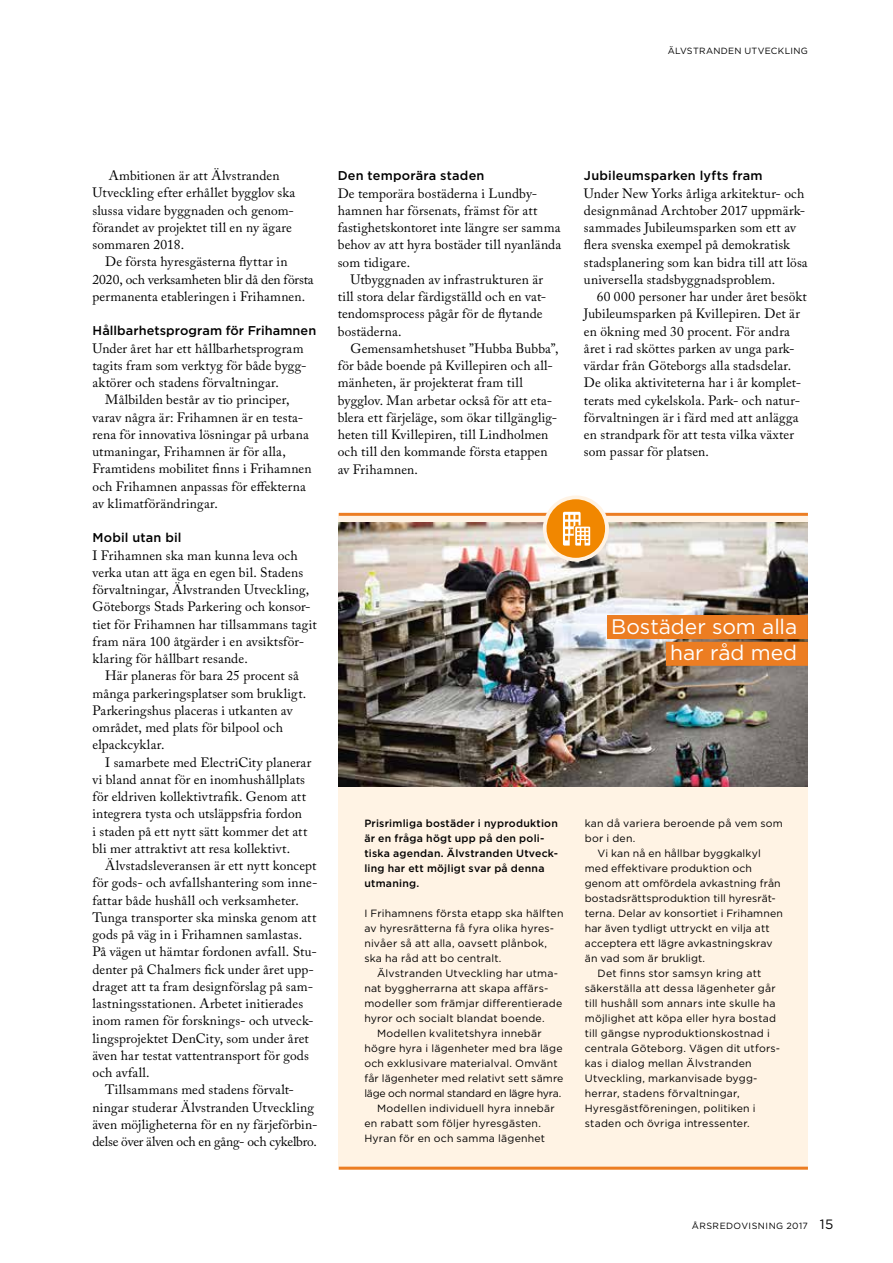
<style>
.page{position:relative;width:893px;height:1263px;background:#fff}
.page>*{position:absolute;margin:0;border:0;box-sizing:border-box;transform-origin:0 0}
.t1{font:21px/26.8px "Gotham Book 13";color:#fff;text-align:right}
.t2{font:15.6px "Myriad Pro Regular 3";color:#000}
.t3{font:13.5px/17.2px "Adobe Caslon Pro Regular 2";letter-spacing:.01em;color:#000}
.t4{font:13.5px "Adobe Caslon Pro Regular 2";letter-spacing:-.015em;color:#000}
.t5{font:12.75px "Gotham Medium 3";letter-spacing:.01em;color:#000}
.t6{font:10.5px/15px "Gotham Book 13";letter-spacing:.015em;color:#000}
.t7{font:10.5px/15px "Gotham Medium 3";letter-spacing:.025em;color:#000}
.t8{font:10.5px "Gotham Book 13";letter-spacing:-.02em;color:#000}
.t9{font:9px "Gotham Book 12";letter-spacing:.035em;color:#000}
.s1{font-family:"Gotham Book 13";font-size:13.5px}
</style>
<div class="page">
<div style="left:339px;top:513px;width:469px;height:657px;background:#fff3e4"></div>
<hr style="left:339px;top:513px;width:469px;height:3px;background:#ec7d22">
<img style="left:339px;top:522px;width:469px;height:265px">
<div style="left:543px;top:495px;width:66px;height:67px;background:#fff3e4;border-radius:50%"></div>
<div style="left:546px;top:499px;width:59px;height:59px;background:#f18700;border-radius:50%"></div>
<svg style="left:563px;top:512px;width:27px;height:34px"></svg>
<div style="left:607px;top:615px;width:201px;height:24px;background:#ec7d22"></div>
<div style="left:666px;top:642px;width:142px;height:24px;background:#ec7d22"></div>
<hr style="left:339px;top:1167px;width:469px;height:3px;background:#ec7d22">
<p class="t9" style="left:668px;top:45px;width:142px">ÄLVSTRANDEN UTVECKLING</p>
<p class="t3" style="left:92px;top:167px;width:204px;text-indent:16px">Ambitionen är att Älvstranden<br>Utveckling efter erhållet bygglov ska slussa vidare byggnaden och genom&shy;förandet av projektet till en ny ägare sommaren 2018.</p>
<p class="t3" style="left:92px;top:253px;width:223px;text-indent:13px">De första hyresgästerna flyttar in<br>2020, och verksamheten blir då den första permanenta etableringen i Frihamnen.</p>
<p class="t5" style="left:92px;top:322px;width:225px">Hållbarhetsprogram för Frihamnen</p>
<p class="t3" style="left:92px;top:339px;width:216px">Under året har ett hållbarhetsprogram tagits fram som verktyg för både bygg&shy;aktörer och stadens förvaltningar.</p>
<p class="t3" style="left:92px;top:391px;width:221px;text-indent:13px">Målbilden består av tio principer, varav några är: Frihamnen är en testa&shy;rena för innovativa lösningar på urbana utmaningar, Frihamnen är för alla, Framtidens mobilitet finns i Frihamnen och Frihamnen anpassas för effekterna av klimatförändringar.</p>
<p class="t5" style="left:92px;top:529px;width:91px">Mobil utan bil</p>
<p class="t3" style="left:92px;top:546px;width:226px">I Frihamnen ska man kunna leva och verka utan att äga en egen bil. Stadens förvaltningar, Älvstranden Utveckling, Göteborgs Stads Parkering och konsor&shy;tiet för Frihamnen har tillsammans tagit fram nära 100 åtgärder i en avsiktsför&shy;klaring för hållbart resande.</p>
<p class="t3" style="left:92px;top:667px;width:215px;text-indent:13px">Här planeras för bara 25 procent så många parkeringsplatser som brukligt.<br>Parkeringshus placeras i utkanten av området, med plats för bilpool och elpackcyklar.</p>
<p class="t3" style="left:92px;top:753px;width:220px;text-indent:13px">I samarbete med ElectriCity planerar vi bland annat för en inomhushållplats för eldriven kollektivtrafik. Genom att integrera tysta och utsläppsfria fordon<br>i staden på ett nytt sätt kommer det att bli mer attraktivt att resa kollektivt.</p>
<p class="t3" style="left:105px;top:857px;width:213px">Älvstadsleveransen är ett nytt koncept</p>
<p class="t3" style="left:92px;top:874px;width:226px">för gods- och avfallshantering som inne-</p>
<p class="t3" style="left:92px;top:891px;width:208px">fattar både hushåll och verksamheter.</p>
<p class="t3" style="left:92px;top:909px;width:225px">Tunga transporter ska minska genom att</p>
<p class="t3" style="left:92px;top:926px;width:211px">gods på väg in i Frihamnen samlastas.</p>
<p class="t3" style="left:92px;top:943px;width:226px">På vägen ut hämtar fordonen avfall. Stu-</p>
<p class="t3" style="left:92px;top:960px;width:223px">denter på Chalmers fick under året upp-</p>
<p class="t3" style="left:92px;top:978px;width:222px">draget att ta fram designförslag på sam-</p>
<p class="t3" style="left:92px;top:995px;width:212px">lastningsstationen. Arbetet initierades</p>
<p class="t3" style="left:92px;top:1012px;width:223px">inom ramen för forsknings- och utveck-</p>
<p class="t3" style="left:92px;top:1029px;width:218px">lingsprojektet DenCity, som under året</p>
<p class="t3" style="left:92px;top:1047px;width:218px">även har testat vattentransport för gods</p>
<p class="t3" style="left:92px;top:1064px;width:59px">och avfall.</p>
<p class="t3" style="left:105px;top:1081px;width:190px">Tillsammans med stadens förvalt-</p>
<p class="t3" style="left:92px;top:1098px;width:223px">ningar studerar Älvstranden Utveckling</p>
<p class="t3" style="left:92px;top:1116px;width:226px">även möjligheterna för en ny färjeförbin-</p>
<p class="t4" style="left:92px;top:1134px;width:226px">delse över älven och en gång- och cykelbro.</p>
<p class="t5" style="left:338px;top:167px;width:148px">Den temporära staden</p>
<p class="t3" style="left:338px;top:184px;width:225px">De temporära bostäderna i Lundby&shy;hamnen har försenats, främst för att fastighetskontoret inte längre ser samma behov av att hyra bostäder till nyanlända som tidigare.</p>
<p class="t3" style="left:338px;top:271px;width:210px;text-indent:13px">Utbyggnaden av infrastrukturen är till stora delar färdigställd och en vat&shy;tendomsprocess pågår för de flytande bostäderna.</p>
<p class="t3" style="left:338px;top:340px;width:222px;text-indent:13px">Gemensamhetshuset ”Hubba Bubba”, för både boende på Kvillepiren och all&shy;mänheten, är projekterat fram till bygglov. Man arbetar också för att eta&shy;blera ett färjeläge, som ökar tillgänglig&shy;heten till Kvillepiren, till Lindholmen och till den kommande första etappen av Frihamnen.</p>
<p class="t5" style="left:584px;top:167px;width:180px">Jubileumsparken lyfts fram</p>
<p class="t3" style="left:584px;top:184px;width:225px">Under New Yorks årliga arkitektur- och designmånad Archtober 2017 uppmärk&shy;sammades Jubileumsparken som ett av flera svenska exempel på demokratisk stadsplanering som kan bidra till att lösa universella stadsbyggnadsproblem.</p>
<p class="t3" style="left:584px;top:288px;width:224px;text-indent:13px">60 000 personer har under året besökt Jubileumsparken på Kvillepiren. Det är en ökning med 30 procent. För andra året i rad sköttes parken av unga park&shy;värdar från Göteborgs alla stadsdelar.<br>De olika aktiviteterna har i år komplet&shy;terats med cykelskola. Park- och natur&shy;förvaltningen är i färd med att anlägga en strandpark för att testa vilka växter som passar för platsen.</p>
<p class="t2" style="left:614px;top:218px;width:257px">Miljöanpassade transporter och logistik</p>
<p class="t2" style="left:614px;top:294px;width:93px">Hållbar energi</p>
<h1 class="t1" style="left:611px;top:612px;width:187px">Bostäder som alla har råd med</h1>
<p class="t7" style="left:364px;top:815px;width:195px">Prisrimliga bostäder i nyproduktion är en fråga högt upp på den poli&shy;tiska agendan. Älvstranden Utveck&shy;ling har ett möjligt svar på denna utmaning.</p>
<p class="t6" style="left:364px;top:905px;width:201px">I Frihamnens första etapp ska hälften av hyresrätterna få fyra olika hyres&shy;nivåer så att alla, oavsett plånbok, ska ha råd att bo centralt.</p>
<p class="t6" style="left:377px;top:965px;width:183px">Älvstranden Utveckling har utma-</p>
<p class="t6" style="left:364px;top:980px;width:185px">nat byggherrarna att skapa affärs-</p>
<p class="t6" style="left:364px;top:995px;width:200px">modeller som främjar differentierade</p>
<p class="t6" style="left:364px;top:1010px;width:182px">hyror och socialt blandat boende.</p>
<p class="t6" style="left:377px;top:1025px;width:166px">Modellen kvalitetshyra innebär</p>
<p class="t6" style="left:364px;top:1040px;width:200px">högre hyra i lägenheter med bra läge</p>
<p class="t6" style="left:364px;top:1055px;width:195px">och exklusivare materialval. Omvänt</p>
<p class="t6" style="left:364px;top:1070px;width:201px">får lägenheter med relativt sett sämre</p>
<p class="t8" style="left:364px;top:1086px;width:198px">läge och normal standard en lägre hyra.</p>
<p class="t6" style="left:377px;top:1100px;width:179px">Modellen individuell hyra innebär</p>
<p class="t6" style="left:364px;top:1115px;width:178px">en rabatt som följer hyresgästen.</p>
<p class="t6" style="left:364px;top:1130px;width:182px">Hyran för en och samma lägenhet</p>
<p class="t6" style="left:585px;top:815px;width:200px">kan då variera beroende på vem som</p>
<p class="t6" style="left:585px;top:830px;width:52px">bor i den.</p>
<p class="t6" style="left:598px;top:845px;width:165px">Vi kan nå en hållbar byggkalkyl</p>
<p class="t6" style="left:585px;top:860px;width:169px">med effektivare produktion och</p>
<p class="t6" style="left:585px;top:875px;width:197px">genom att omfördela avkastning från</p>
<p class="t6" style="left:585px;top:890px;width:193px">bostadsrättsproduktion till hyresrät-</p>
<p class="t6" style="left:585px;top:905px;width:200px">terna. Delar av konsortiet i Frihamnen</p>
<p class="t6" style="left:585px;top:920px;width:186px">har även tydligt uttryckt en vilja att</p>
<p class="t6" style="left:585px;top:935px;width:189px">acceptera ett lägre avkastningskrav</p>
<p class="t6" style="left:585px;top:950px;width:122px">än vad som är brukligt.</p>
<p class="t6" style="left:598px;top:965px;width:165px">Det finns stor samsyn kring att</p>
<p class="t6" style="left:585px;top:980px;width:192px">säkerställa att dessa lägenheter går</p>
<p class="t6" style="left:585px;top:995px;width:192px">till hushåll som annars inte skulle ha</p>
<p class="t6" style="left:585px;top:1010px;width:193px">möjlighet att köpa eller hyra bostad</p>
<p class="t6" style="left:585px;top:1025px;width:186px">till gängse nyproduktionskostnad i</p>
<p class="t6" style="left:585px;top:1040px;width:197px">centrala Göteborg. Vägen dit utfors-</p>
<p class="t6" style="left:585px;top:1055px;width:168px">kas i dialog mellan Älvstranden</p>
<p class="t6" style="left:585px;top:1070px;width:173px">Utveckling, markanvisade bygg-</p>
<p class="t6" style="left:585px;top:1085px;width:156px">herrar, stadens förvaltningar,</p>
<p class="t6" style="left:585px;top:1100px;width:172px">Hyresgästföreningen, politiken i</p>
<p class="t6" style="left:585px;top:1115px;width:167px">staden och övriga intressenter.</p>
<p class="t9" style="left:692px;top:1220px;width:143px">ÅRSREDOVISNING 2017 <span class="s1">15</span></p>
</div>
